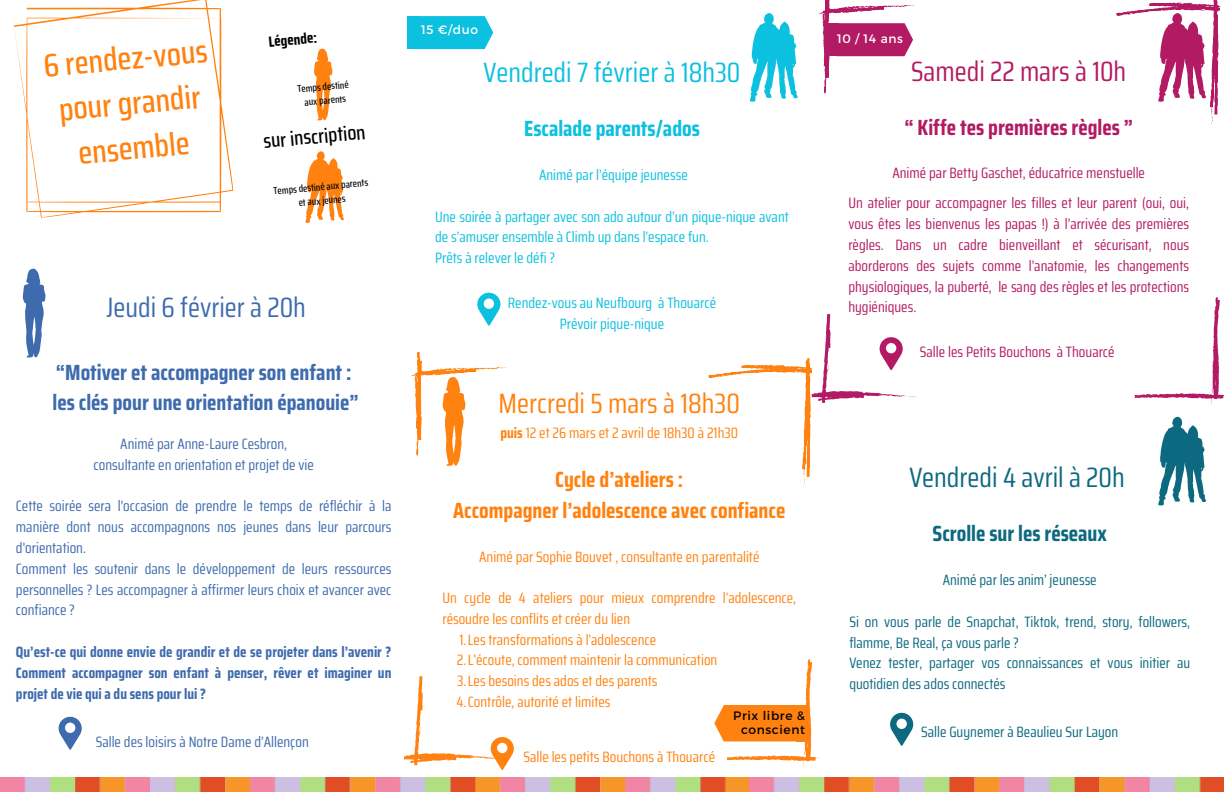
<style>
.page{position:relative;width:1224px;height:792px;background:#fff}
.page>*{position:absolute;margin:0;border:0;box-sizing:border-box;transform-origin:0 0}
.t1{font:500 32.4px/45px "Saira Condensed";color:#ff8210;text-align:center}
.t2{font:28px "Saira Condensed";color:#0cc0df}
.t3{font:28px "Saira Condensed";color:#ff8210}
.t4{font:28px "Saira Condensed";color:#0c6980}
.t5{font:28px "Saira Condensed";color:#3e6bad}
.t6{font:28px "Saira Condensed";color:#b21b63}
.t7{font:700 22px/30.4px "Saira Condensed";color:#3e6bad}
.t8{font:700 22px/30.8px "Saira Condensed";color:#ff8210;text-align:center}
.t9{font:700 22px "Saira Condensed";color:#b21b63}
.t10{font:700 22px "Saira Condensed";color:#0cc0df}
.t11{font:700 22px "Saira Condensed";color:#0c6980}
.t12{font:500 20.4px "Saira Condensed";color:#000}
.t13{font:15px/20.8px "Saira Condensed";color:#3e6bad;text-align:center}
.t14{font:15px/20.8px "Saira Condensed";color:#b21b63;text-align:justify}
.t15{font:15px/20.8px "Saira Condensed";color:#ff8210}
.t16{font:15px/20.8px "Saira Condensed";color:#0c6980}
.t17{font:15px/20.8px "Saira Condensed";color:#0cc0df}
.t18{font:700 15px/20.8px "Saira Condensed";color:#3e6bad;text-align:justify}
.t19{font:700 15px "Saira Condensed";color:#000}
.t20{font:12.2px/13.5px "Montserrat";letter-spacing:.05em;color:#000;text-align:right}
.t21{font:12.2px "Montserrat";letter-spacing:.05em;color:#fff}
.t22{font:500 10px/13.9px "Saira Condensed";color:#000;text-align:center}
.s1{font-weight:700}
</style>
<div class="page">
<svg style="left:59px;top:717px;width:23px;height:33px"></svg>
<svg style="left:23px;top:269px;width:23px;height:89px"></svg>
<svg style="left:499px;top:766px;width:6px;height:4px"></svg>
<svg style="left:818px;top:0;width:406px;height:404px"></svg>
<svg style="left:880px;top:337px;width:23px;height:34px"></svg>
<svg style="left:839px;top:23px;width:74px;height:33px;background:#b6296c"></svg>
<div style="left:828px;top:23px;width:11px;height:33px;background:#b21b63"></div>
<svg style="left:1158px;top:13px;width:48px;height:89px"></svg>
<svg style="left:14px;top:0;width:220px;height:218px"></svg>
<svg style="left:314px;top:49px;width:19px;height:71px"></svg>
<svg style="left:305px;top:151px;width:39px;height:72px"></svg>
<svg style="left:750px;top:13px;width:48px;height:89px"></svg>
<svg style="left:477px;top:293px;width:23px;height:33px"></svg>
<img style="left:0;top:778px;width:1224px;height:14px">
<svg style="left:890px;top:713px;width:23px;height:33px"></svg>
<svg style="left:1158px;top:417px;width:48px;height:88px"></svg>
<svg style="left:404px;top:352px;width:416px;height:414px"></svg>
<svg style="left:419px;top:16px;width:74px;height:33px;background:#19c3e0"></svg>
<div style="left:408px;top:16px;width:11px;height:33px;background:#0cc0df"></div>
<div style="left:714px;top:705px;width:82px;height:36px;background:#ff8210"></div>
<div style="left:796px;top:705px;width:13px;height:36px;background:#ff8210"></div>
<h5 class="t1" style="left:42px;top:43px;width:166px;rotate:-5deg">6 rendez-vous pour grandir ensemble</h5>
<h3 class="t19" style="left:268px;top:30px;width:50px;rotate:-5deg">Légende:</h3>
<p class="t22" style="left:297px;top:82px;width:53px;rotate:-5deg">Temps destiné</p>
<p class="t22" style="left:304px;top:95px;width:43px;rotate:-5deg">aux parents</p>
<p class="t12" style="left:262px;top:125px;width:104px;rotate:-5deg">sur inscription</p>
<h3 class="t22" style="left:273px;top:184px;width:96px;rotate:-5deg">Temps destiné aux parents et aux jeunes</h3>
<p class="t5" style="left:106px;top:285px;width:201px">Jeudi 6 février à 20h</p>
<p class="t7" style="left:53px;top:357px;width:308px">“Motiver et accompagner son enfant : les clés pour une orientation épanouie”</p>
<p class="t13" style="left:94px;top:433px;width:222px">Animé par Anne-Laure Cesbron, consultante en orientation et projet de vie</p>
<p class="t13" style="left:16px;top:496px;width:377px;text-align:left">Cette soirée sera l'occasion de prendre le temps de réfléchir à la manière dont nous accompagnons nos jeunes dans leur parcours d'orientation.<br>Comment les soutenir dans le développement de leurs ressources personnelles ? Les accompagner à affirmer leurs choix et avancer avec confiance ?</p>
<h2 class="t18" style="left:16px;top:641px;width:377px">Qu’est-ce qui donne envie de grandir et de se projeter dans l’avenir ?<br>Comment accompagner son enfant à penser, rêver et imaginer un projet de vie qui a du sens pour lui ?</h2>
<h3 class="t13" style="left:96px;top:731px;width:215px">Salle des loisirs à Notre Dame d’Allençon</h3>
<p class="t21" style="left:421px;top:22px;width:58px">15 €/duo</p>
<p class="t2" style="left:483px;top:50px;width:258px">Vendredi 7 février à 18h30</p>
<p class="t10" style="left:524px;top:111px;width:177px">Escalade parents/ados</p>
<p class="t17" style="left:539px;top:164px;width:150px">Animé par l’équipe jeunesse</p>
<h2 class="t17" style="left:435px;top:206px;width:355px">Une soirée à partager avec son ado autour d’un pique-nique avant de s’amuser ensemble à Climb up dans l’espace fun.<br>Prêts à relever le défi ?</h2>
<h3 class="t17" style="left:508px;top:292px;width:210px;text-align:center">Rendez-vous au Neufbourg à Thouarcé<br>Prévoir pique-nique</h3>
<h5 class="t3" style="left:499px;top:381px;width:243px">Mercredi 5 mars à 18h30</h5>
<h5 class="t15" style="left:501px;top:422px;width:239px"><span class="s1">puis</span> 12 et 26 mars et 2 avril de 18h30 à 21h30</h5>
<h5 class="t8" style="left:453px;top:464px;width:334px">Cycle d’ateliers :<br>Accompagner l’adolescence avec confiance</h5>
<h5 class="t15" style="left:479px;top:546px;width:282px">Animé par Sophie Bouvet , consultante en parentalité</h5>
<p class="t15" style="left:442px;top:588px;width:355px">Un cycle de 4 ateliers pour mieux comprendre l’adolescence, résoudre les conflits et créer du lien</p>
<p class="t15" style="left:459px;top:629px;width:198px">1.Les transformations à l’adolescence</p>
<p class="t15" style="left:457px;top:650px;width:262px">2.L’écoute, comment maintenir la communication</p>
<h1 class="t15" style="left:457px;top:671px;width:202px">3.Les besoins des ados et des parents</h1>
<h6 class="t15" style="left:456px;top:691px;width:156px">4.Contrôle, autorité et limites</h6>
<h4 class="t15" style="left:524px;top:747px;width:193px">Salle les petits Bouchons à Thouarcé</h4>
<p class="t20" style="left:733px;top:709px;width:73px">Prix libre &amp; conscient</p>
<h6 class="t21" style="left:837px;top:31px;width:67px">10 / 14 ans</h6>
<p class="t6" style="left:911px;top:50px;width:217px">Samedi 22 mars à 10h</p>
<h2 class="t9" style="left:904px;top:110px;width:230px">“ Kiffe tes premières règles ”</h2>
<h3 class="t14" style="left:892px;top:162px;width:254px">Animé par Betty Gaschet, éducatrice menstuelle</h3>
<h5 class="t14" style="left:848px;top:193px;width:342px">Un atelier pour accompagner les filles et leur parent (oui, oui, vous êtes les bienvenus les papas !) à l’arrivée des premières règles. Dans un cadre bienveillant et sécurisant, nous aborderons des sujets comme l’anatomie, les changements physiologiques, la puberté, le sang des règles et les protections hygiéniques.</h5>
<h5 class="t14" style="left:920px;top:341px;width:196px">Salle les Petits Bouchons à Thouarcé</h5>
<h5 class="t4" style="left:909px;top:455px;width:217px">Vendredi 4 avril à 20h</h5>
<h5 class="t11" style="left:933px;top:516px;width:176px">Scrolle sur les réseaux</h5>
<h4 class="t16" style="left:943px;top:569px;width:155px">Animé par les anim’ jeunesse</h4>
<h5 class="t16" style="left:849px;top:611px;width:342px">Si on vous parle de Snapchat, Tiktok, trend, story, followers, flamme, Be Real, ça vous parle ?<br>Venez tester, partager vos connaissances et vous initier au quotidien des ados connectés</h5>
<p class="t16" style="left:921px;top:721px;width:199px">Salle Guynemer à Beaulieu Sur Layon</p>
</div>
